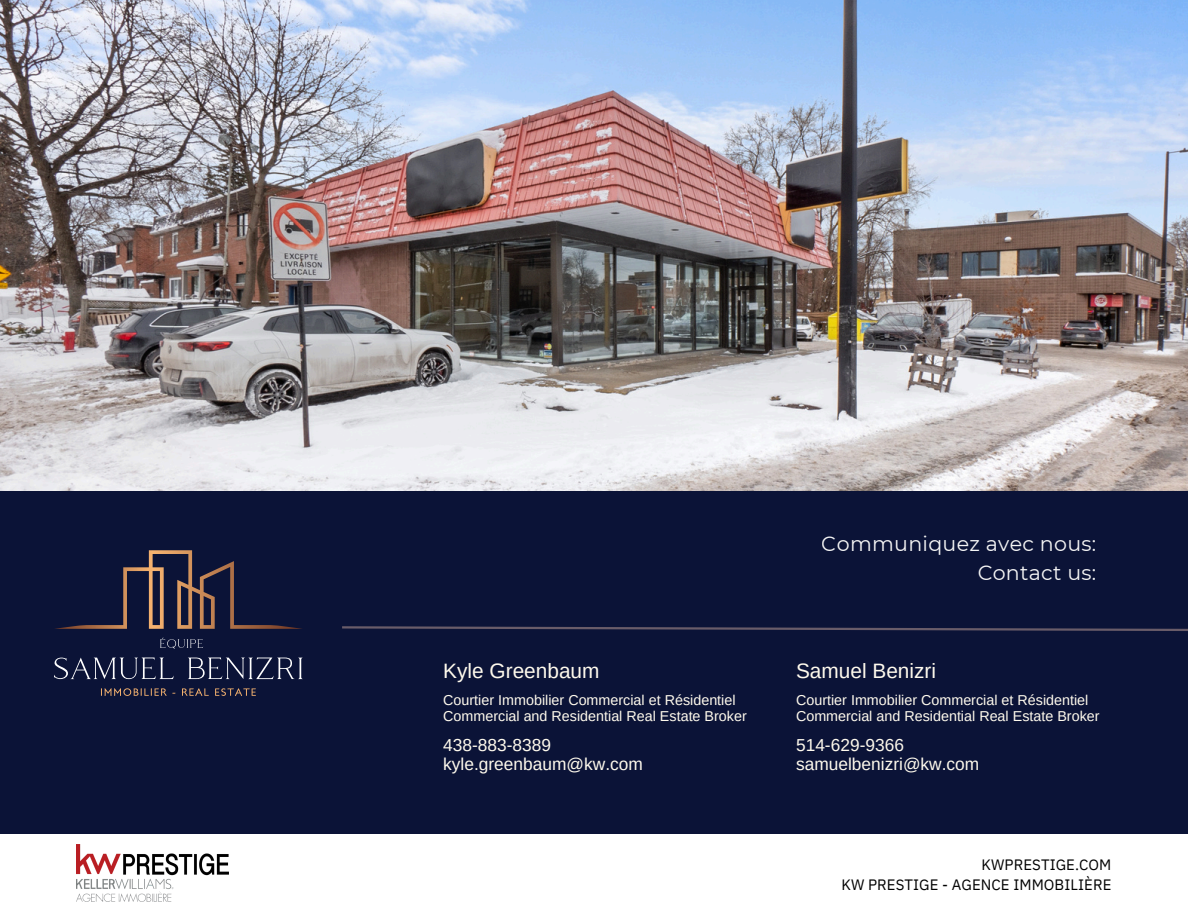
<style>
.page{position:relative;width:1188px;height:918px;background:#fff}
.page>*{position:absolute;margin:0;border:0;box-sizing:border-box;transform-origin:0 0}
.t1{font:20.85px "Arimo";color:#fffaed}
.t2{font:20.55px/28.7px "Montserrat";letter-spacing:.015em;color:#f5f5f5;text-align:right}
.t3{font:17.25px/18.9px "Arimo";color:#fffaed}
.t4{font:15px/20.2px "IBM Plex Sans";letter-spacing:.005em;color:#000;text-align:right}
.t5{font:14.25px/15.6px "Arimo";color:#fffaed}
</style>
<div class="page">
<div style="left:0;top:452px;width:1188px;height:382px;background:#0b1337"></div>
<svg style="left:101px;top:688px;width:74px;height:8px"></svg>
<svg style="left:182px;top:688px;width:27px;height:8px"></svg>
<svg style="left:215px;top:688px;width:41px;height:8px"></svg>
<svg style="left:54px;top:658px;width:120px;height:21px"></svg>
<svg style="left:188px;top:658px;width:115px;height:21px"></svg>
<svg style="left:55px;top:550px;width:247px;height:79px"></svg>
<svg style="left:160px;top:638px;width:43px;height:11px"></svg>
<img style="left:77px;top:845px;width:151px;height:57px">
<svg style="left:342px;top:626px;width:846px;height:5px"></svg>
<img style="left:0;top:0;width:1188px;height:490px">
<h1 class="t1" style="left:443px;top:659px;width:158px">Kyle Greenbaum</h1>
<p class="t5" style="left:443px;top:693px;width:305px">Courtier Immobilier Commercial et Résidentiel<br>Commercial and Residential Real Estate Broker</p>
<p class="t3" style="left:443px;top:736px;width:201px">438-883-8389 kyle.greenbaum@kw.com</p>
<h2 class="t2" style="left:822px;top:529px;width:276px">Communiquez avec nous:<br>Contact us:</h2>
<h1 class="t1" style="left:796px;top:659px;width:142px">Samuel Benizri</h1>
<p class="t5" style="left:796px;top:693px;width:305px">Courtier Immobilier Commercial et Résidentiel<br>Commercial and Residential Real Estate Broker</p>
<p class="t3" style="left:796px;top:736px;width:185px">514-629-9366 samuelbenizri@kw.com</p>
<h3 class="t4" style="left:841px;top:854px;width:271px">KWPRESTIGE.COM<br>KW PRESTIGE - AGENCE IMMOBILIÈRE</h3>
</div>
